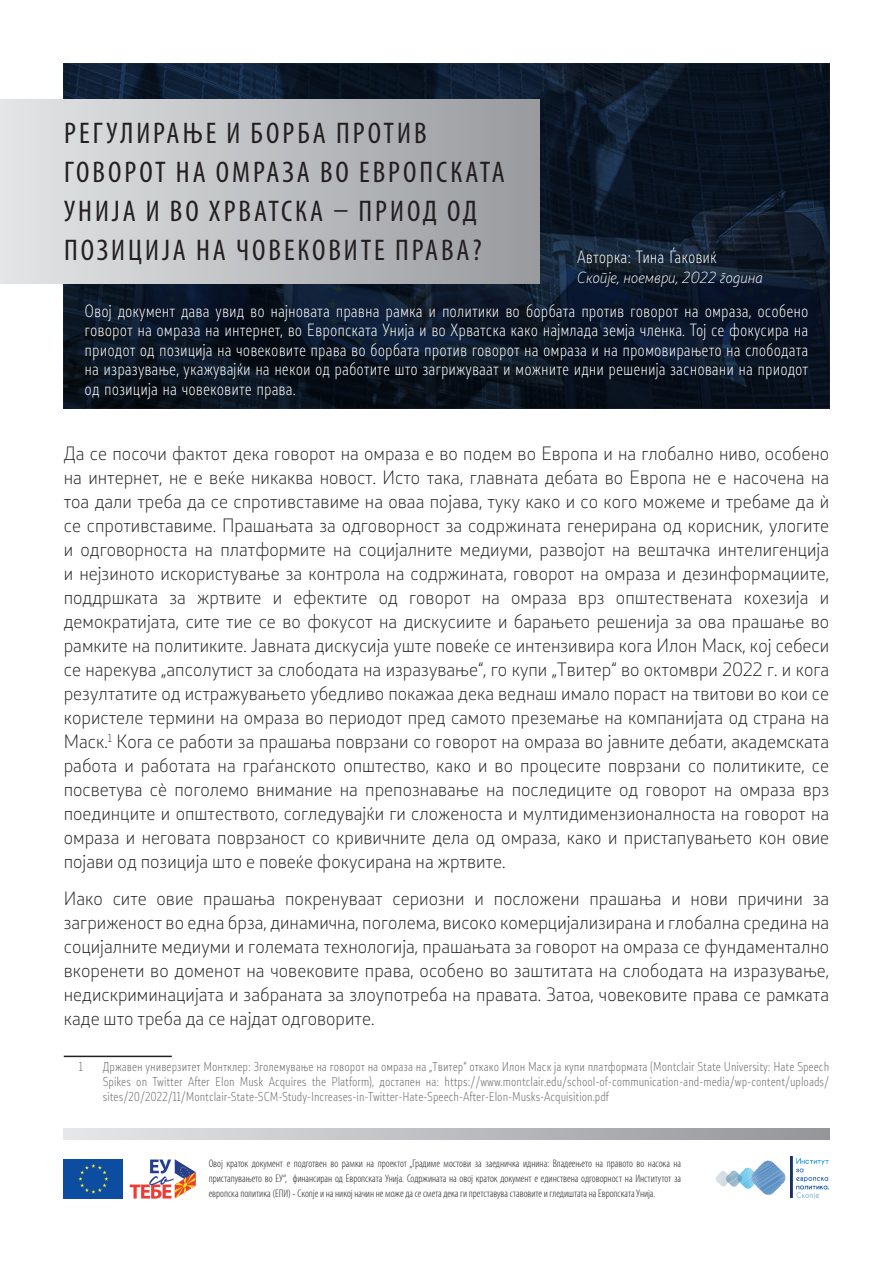
<style>
.page{position:relative;width:893px;height:1263px;background:#fff}
.page>*{position:absolute;margin:0;border:0;box-sizing:border-box;transform-origin:0 0}
.t1{font:condensed 30px/39px "Myriad Pro";letter-spacing:.1em;color:#231f20}
.t2{font:300 18px/24px "Stobi Sans";color:#231f20;text-align:justify}
.t3{font:300 16.5px/19.5px "Stobi Sans Cn";color:#fff;text-align:justify}
.t4{font:300 15px "Stobi Sans It";color:#fff}
.t5{font:300 12px/15px "Stobi Sans Cn";color:#636366;text-align:justify}
.t6{font:300 condensed 10.95px/15px "Myriad Pro";color:#231f20;text-align:justify}
</style>
<div class="page">
<img style="left:64px;top:64px;width:765px;height:344px">
<hr style="left:64px;top:1056px;width:108px;height:1px;background:#231f20">
<svg style="left:64px;top:1128px;width:765px;height:11px;background:#bcbdc0"></svg>
<div style="left:0;top:99px;width:539px;height:184px;background:linear-gradient(to right,#e4e5e7,#999a9e)"></div>
<div style="left:64px;top:1159px;width:59px;height:40px;background:#0d4da1"></div>
<svg style="left:78px;top:1164px;width:30px;height:30px"></svg>
<svg style="left:130px;top:1159px;width:65px;height:40px"></svg>
<svg style="left:716px;top:1161px;width:69px;height:34px"></svg>
<svg style="left:796px;top:1158px;width:33px;height:41px"></svg>
<svg style="left:791px;top:1157px;width:2px;height:41px"></svg>
<p class="t1" style="left:64px;top:113px;width:442px">РЕГУЛИРАЊЕ И БОРБА ПРОТИВ<br>ГОВОРОТ НА ОМРАЗА ВО ЕВРОПСКАТА<br>УНИЈА И ВО ХРВАТСКА – ПРИОД ОД<br>ПОЗИЦИЈА НА ЧОВЕКОВИТЕ ПРАВА?</p>
<p class="t3" style="left:577px;top:247px;width:141px">Авторка: Тина Ѓаковиќ</p>
<p class="t4" style="left:577px;top:267px;width:187px">Скопје, ноември, 2022 година</p>
<p class="t3" style="left:85px;top:300px;width:725px">Овој документ дава увид во најновата правна рамка и политики во борбата против говорот на омраза, особено говорот на омраза на интернет, во Европската Унија и во Хрватска како најмлада земја членка. Тој се фокусира на приодот од позиција на човековите права во борбата против говорот на омраза и на промовирањето на слободата на изразување, укажувајќи на некои од работите што загрижуваат и можните идни решенија засновани на приодот од позиција на човековите права.</p>
<p class="t2" style="left:64px;top:441px;width:767px">Да се посочи фактот дека говорот на омраза е во подем во Европа и на глобално ниво, особено на интернет, не е веќе никаква новост. Исто така, главната дебата во Европа не е насочена на тоа дали треба да се спротивставиме на оваа појава, туку како и со кого можеме и требаме да ѝ се спротивставиме. Прашањата за одговорност за содржината генерирана од корисник, улогите и одговорноста на платформите на социјалните медиуми, развојот на вештачка интелигенција и нејзиното искористување за контрола на содржината, говорот на омраза и дезинформациите, поддршката за жртвите и ефектите од говорот на омраза врз општествената кохезија и демократијата, сите тие се во фокусот на дискусиите и барањето решенија за ова прашање во рамките на политиките. Јавната дискусија уште повеќе се интензивира кога Илон Маск, кој себеси се нарекува „апсолутист за слободата на изразување“, го купи „Твитер“ во октомври 2022 г. и кога резултатите од истражувањето убедливо покажаа дека веднаш имало пораст на твитови во кои се користеле термини на омраза во периодот пред самото преземање на компанијата од страна на Маск.<sup>1</sup> Кога се работи за прашања поврзани со говорот на омраза во јавните дебати, академската работа и работата на граѓанското општество, како и во процесите поврзани со политиките, се посветува сè поголемо внимание на препознавање на последиците од говорот на омраза врз поединците и општеството, согледувајќи ги сложеноста и мултидимензионалноста на говорот на омраза и неговата поврзаност со кривичните дела од омраза, како и пристапувањето кон овие појави од позиција што е повеќе фокусирана на жртвите.</p>
<p class="t2" style="left:64px;top:886px;width:767px">Иако сите овие прашања покренуваат сериозни и посложени прашања и нови причини за загриженост во една брза, динамична, поголема, високо комерцијализирана и глобална средина на социјалните медиуми и големата технологија, прашањата за говорот на омраза се фундаментално вкоренети во доменот на човековите права, особено во заштитата на слободата на изразување, недискриминацијата и забраната за злоупотреба на правата. Затоа, човековите права се рамката каде што треба да се најдат одговорите.</p>
<p class="t5" style="left:79px;top:1059px;width:5px">1</p>
<p class="t5" style="left:103px;top:1059px;width:728px">Државен универзитет Монтклер: Зголемување на говорот на омраза на „Твитер“ откако Илон Маск ја купи платформата (Montclair State University: Hate Speech Spikes on Twitter After Elon Musk Acquires the Platform), достапен на: https://www.montclair.edu/school-of-communication-and-media/wp-content/uploads/ sites/20/2022/11/Montclair-State-SCM-Study-Increases-in-Twitter-Hate-Speech-After-Elon-Musks-Acquisition.pdf</p>
<p class="t6" style="left:209px;top:1156px;width:474px">Овој краток документ е подготвен во рамки на проектот „Градиме мостови за заедничка иднина: Владеењето на правото во насока на пристапувањето во ЕУ“, финансиран од Европската Унија. Содржината на овој краток документ е единствена одговорност на Институтот за европска политика (ЕПИ) - Скопје и на никој начин не може да се смета дека ги претставува ставовите и гледиштата на Европската Унија.</p>
</div>
